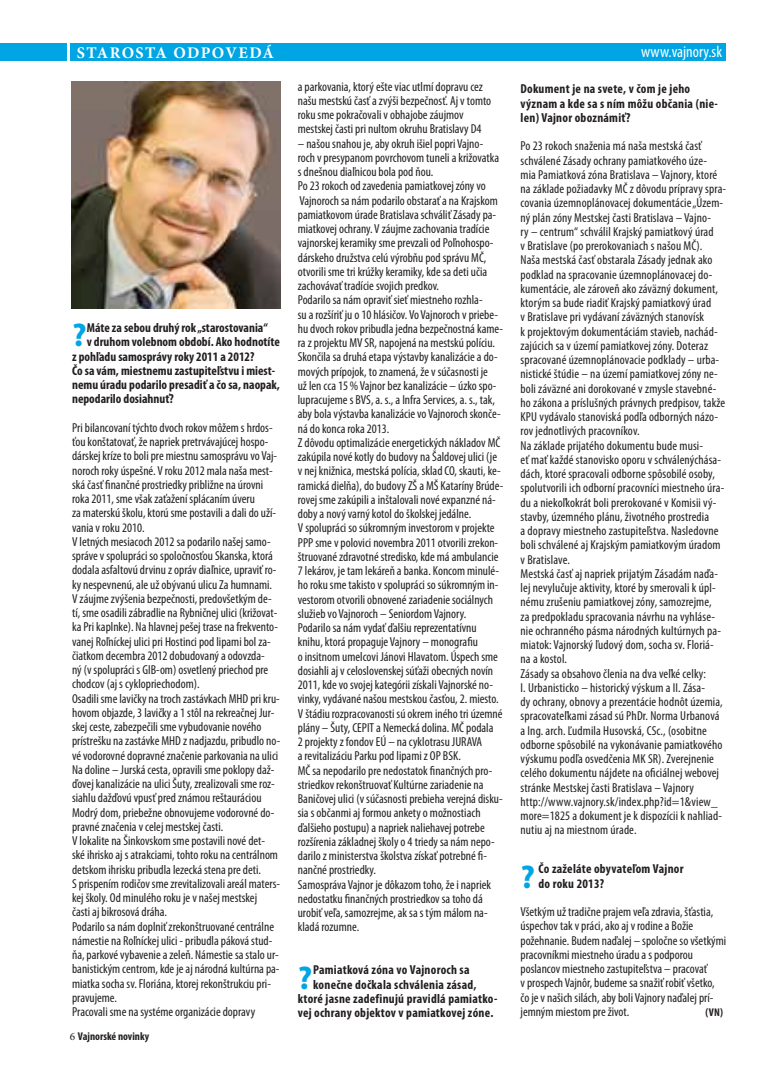
<style>
.page{position:relative;width:780px;height:1088px;background:#fff}
.page>*{position:absolute;margin:0;border:0;box-sizing:border-box;transform-origin:0 0}
.t1{font:700 32.88px "Myriad Pro";color:#00a5e3}
.t2{font:700 16.25px "Minion Pro";letter-spacing:.08em;color:#fff}
.t3{font:condensed 16.25px "Myriad Pro";color:#fff}
.t4{font:condensed 13px/14.2px "Myriad Pro";color:#231f20}
.t5{font:700 condensed 13px/14.2px "Myriad Pro";letter-spacing:.01em;color:#231f20}
.t6{font:700 condensed 11.25px "Myriad Pro";color:#231f20}
.s1{font-family:"Minion Pro";font-weight:400;font-stretch:normal}
</style>
<div class="page">
<div style="left:71px;top:43px;width:654px;height:18px;background:#00a5e3"></div>
<div style="left:0;top:43px;width:66px;height:18px;background:#00a5e3"></div>
<img style="left:71px;top:82px;width:210px;height:226px">
<p class="t2" style="left:77px;top:41px;width:198px">STAROSTA ODPOVEDÁ</p>
<h1 class="t1" style="left:72px;top:314px;width:16px">?</h1>
<p class="t5" style="left:87px;top:320px;width:182px">Máte za sebou druhý rok „starostovania“</p>
<p class="t5" style="left:87px;top:335px;width:195px">v druhom volebnom období. Ako hodnotíte</p>
<p class="t5" style="left:72px;top:349px;width:184px">z pohľadu samosprávy roky 2011 a 2012?</p>
<p class="t5" style="left:72px;top:363px;width:205px">Čo sa vám, miestnemu zastupiteľstvu i miest-</p>
<p class="t5" style="left:72px;top:377px;width:209px">nemu úradu podarilo presadiť a čo sa, naopak,</p>
<p class="t5" style="left:72px;top:392px;width:103px">nepodarilo dosiahnuť?</p>
<p class="t4" style="left:72px;top:420px;width:210px">Pri bilancovaní týchto dvoch rokov môžem s hrdos&shy;ťou konštatovať, že napriek pretrvávajúcej hospo&shy;dárskej kríze to boli pre miestnu samosprávu vo Vaj&shy;noroch roky úspešné. V roku 2012 mala naša mest&shy;ská časť finančné prostriedky približne na úrovni roka 2011, sme však zaťažení splácaním úveru<br>za materskú školu, ktorú sme postavili a dali do uží&shy;vania v roku 2010.<br>V letných mesiacoch 2012 sa podarilo našej samo&shy;správe v spolupráci so spoločnosťou Skanska, ktorá dodala asfaltovú drvinu z opráv diaľnice, upraviť ro&shy;ky nespevnenú, ale už obývanú ulicu Za humnami.<br>V záujme zvýšenia bezpečnosti, predovšetkým de&shy;tí, sme osadili zábradlie na Rybničnej ulici (križovat&shy;ka Pri kaplnke). Na hlavnej pešej trase na frekvento&shy;vanej Roľníckej ulici pri Hostinci pod lipami bol za&shy;čiatkom decembra 2012 dobudovaný a odovzda-<br>ný (v spolupráci s GIB-om) osvetlený priechod pre chodcov (aj s cyklopriechodom).<br>Osadili sme lavičky na troch zastávkach MHD pri kru&shy;hovom objazde, 3 lavičky a 1 stôl na rekreačnej Jur&shy;skej ceste, zabezpečili sme vybudovanie nového prístrešku na zastávke MHD z nadjazdu, pribudlo no&shy;vé vodorovné dopravné značenie parkovania na ulici Na doline – Jurská cesta, opravili sme poklopy daž&shy;ďovej kanalizácie na ulici Šuty, zrealizovali sme roz&shy;siahlu dažďovú vpusť pred známou reštauráciou Modrý dom, priebežne obnovujeme vodorovné do&shy;pravné značenia v celej mestskej časti.<br>V lokalite na Šinkovskom sme postavili nové det&shy;ské ihrisko aj s atrakciami, tohto roku na centrálnom detskom ihrisku pribudla lezecká stena pre deti.<br>S prispením rodičov sme zrevitalizovali areál maters&shy;kej školy. Od minulého roku je v našej mestskej<br>časti aj bikrosová dráha.<br>Podarilo sa nám doplniť zrekonštruované centrálne námestie na Roľníckej ulici - pribudla páková stud&shy;ňa, parkové vybavenie a zeleň. Námestie sa stalo ur&shy;banistickým centrom, kde je aj národná kultúrna pa&shy;miatka socha sv. Floriána, ktorej rekonštrukciu pri&shy;pravujeme.<br>Pracovali sme na systéme organizácie dopravy</p>
<p class="t6" style="left:70px;top:1029px;width:81px"><span class="s1">6</span> Vajnorské novinky</p>
<p class="t4" style="left:298px;top:79px;width:195px">a parkovania, ktorý ešte viac utlmí dopravu cez našu mestskú časť a zvýši bezpečnosť. Aj v tomto roku sme pokračovali v obhajobe záujmov mestskej časti pri nultom okruhu Bratislavy D4</p>
<p class="t4" style="left:298px;top:136px;width:207px">– našou snahou je, aby okruh išiel popri Vajno&shy;roch v presypanom povrchovom tuneli a križovatka s dnešnou diaľnicou bola pod ňou.<br>Po 23 rokoch od zavedenia pamiatkovej zóny vo Vajnoroch sa nám podarilo obstarať a na Krajskom pamiatkovom úrade Bratislava schváliť Zásady pa&shy;miatkovej ochrany. V záujme zachovania tradície vajnorskej keramiky sme prevzali od Poľnohospo&shy;dárskeho družstva celú výrobňu pod správu MČ, otvorili sme tri krúžky keramiky, kde sa deti učia zachovávať tradície svojich predkov.<br>Podarilo sa nám opraviť sieť miestneho rozhla-<br>su a rozšíriť ju o 10 hlásičov. Vo Vajnoroch v priebe&shy;hu dvoch rokov pribudla jedna bezpečnostná kame&shy;ra z projektu MV SR, napojená na mestskú políciu.<br>Skončila sa druhá etapa výstavby kanalizácie a do&shy;mových prípojok, to znamená, že v súčasnosti je<br>už len cca 15% Vajnor bez kanalizácie – úzko spo&shy;lupracujeme s BVS, a. s., a Infra Services, a. s., tak, aby bola výstavba kanalizácie vo Vajnoroch skonče&shy;ná do konca roka 2013.<br>Z dôvodu optimalizácie energetických nákladov MČ zakúpila nové kotly do budovy na Šaldovej ulici (je v nej knižnica, mestská polícia, sklad CO, skauti, ke&shy;ramická dielňa), do budovy ZŠ a MŠ Kataríny Brúde&shy;rovej sme zakúpili a inštalovali nové expanzné ná&shy;doby a nový varný kotol do školskej jedálne.<br>V spolupráci so súkromným investorom v projekte PPP sme v polovici novembra 2011 otvorili zrekon&shy;štruované zdravotné stredisko, kde má ambulancie 7 lekárov, je tam lekáreň a banka. Koncom minulé&shy;ho roku sme takisto v spolupráci so súkromným in&shy;vestorom otvorili obnovené zariadenie sociálnych služieb vo Vajnoroch – Seniordom Vajnory.<br>Podarilo sa nám vydať ďalšiu reprezentatívnu knihu, ktorá propaguje Vajnory – monografiu<br>o insitnom umelcovi Jánovi Hlavatom. Úspech sme dosiahli aj v celoslovenskej súťaži obecných novín 2011, kde vo svojej kategórii získali Vajnorské no&shy;vinky, vydávané našou mestskou časťou, 2. miesto.<br>V štádiu rozpracovanosti sú okrem iného tri územné plány – Šuty, CEPIT a Nemecká dolina. MČ podala<br>2 projekty z fondov EÚ – na cyklotrasu JURAVA<br>a revitalizáciu Parku pod lipami z OP BSK.<br>MČ sa nepodarilo pre nedostatok finančných pro&shy;striedkov rekonštruovať Kultúrne zariadenie na Baničovej ulici (v súčasnosti prebieha verejná disku&shy;sia s občanmi aj formou ankety o možnostiach ďalšieho postupu) a napriek naliehavej potrebe rozšírenia základnej školy o 4 triedy sa nám nepo&shy;darilo z ministerstva školstva získať potrebné fi&shy;nančné prostriedky.<br>Samospráva Vajnor je dôkazom toho, že i napriek nedostatku finančných prostriedkov sa toho dá urobiť veľa, samozrejme, ak sa s tým málom na&shy;kladá rozumne.</p>
<h1 class="t1" style="left:298px;top:956px;width:16px">?</h1>
<p class="t5" style="left:313px;top:962px;width:158px">Pamiatková zóna vo Vajnoroch sa</p>
<p class="t5" style="left:313px;top:977px;width:165px">konečne dočkala schválenia zásad,</p>
<p class="t5" style="left:298px;top:991px;width:201px">ktoré jasne zadefinujú pravidlá pamiatko-</p>
<p class="t5" style="left:298px;top:1005px;width:197px">vej ochrany objektov v pamiatkovej zóne.</p>
<p class="t3" style="left:641px;top:42px;width:82px">www.vajnory.sk</p>
<p class="t5" style="left:520px;top:82px;width:199px">Dokument je na svete, v čom je jeho význam a kde sa s ním môžu občania (nie&shy;len) Vajnor oboznámiť?</p>
<p class="t4" style="left:520px;top:139px;width:207px">Po 23 rokoch snaženia má naša mestská časť schválené Zásady ochrany pamiatkového úze-<br>mia Pamiatková zóna Bratislava – Vajnory, ktoré na základe požiadavky MČ z dôvodu prípravy spra&shy;covania územnoplánovacej dokumentácie „Územ&shy;ný plán zóny Mestskej časti Bratislava – Vajno-<br>ry – centrum“ schválil Krajský pamiatkový úrad<br>v Bratislave (po prerokovaniach s našou MČ).<br>Naša mestská časť obstarala Zásady jednak ako podklad na spracovanie územnoplánovacej do&shy;kumentácie, ale zároveň ako záväzný dokument, ktorým sa bude riadiť Krajský pamiatkový úrad<br>v Bratislave pri vydávaní záväzných stanovísk<br>k projektovým dokumentáciám stavieb, nachád&shy;zajúcich sa v území pamiatkovej zóny. Doteraz spracované územnoplánovacie podklady – urba&shy;nistické štúdie – na území pamiatkovej zóny ne&shy;boli záväzné ani dorokované v zmysle stavebné&shy;ho zákona a príslušných právnych predpisov, takže KPU vydávalo stanoviská podľa odborných názo&shy;rov jednotlivých pracovníkov.<br>Na základe prijatého dokumentu bude musi-<br>eť mať každé stanovisko oporu v schválenýchása&shy;dách, ktoré spracovali odborne spôsobilé osoby, spolutvorili ich odborní pracovníci miestneho úra&shy;du a niekoľkokrát boli prerokované v Komisii vý&shy;stavby, územného plánu, životného prostredia<br>a dopravy miestneho zastupiteľstva. Nasledovne boli schválené aj Krajským pamiatkovým úradom v Bratislave.<br>Mestská časť aj napriek prijatým Zásadám naďa&shy;lej nevylučuje aktivity, ktoré by smerovali k úpl&shy;nému zrušeniu pamiatkovej zóny, samozrejme,<br>za predpokladu spracovania návrhu na vyhláse&shy;nie ochranného pásma národných kultúrnych pa&shy;miatok: Vajnorský ľudový dom, socha sv. Floriá&shy;na a kostol.<br>Zásady sa obsahovo členia na dva veľké celky:<br>I. Urbanisticko – historický výskum a II. Zása-<br>dy ochrany, obnovy a prezentácie hodnôt územia, spracovateľkami zásad sú PhDr. Norma Urbanová a Ing. arch. Ľudmila Husovská, CSc., (osobitne odborne spôsobilé na vykonávanie pamiatkového výskumu podľa osvedčenia MK SR). Zverejnenie celého dokumentu nájdete na oficiálnej webovej stránke Mestskej časti Bratislava – Vajnory http://www.vajnory.sk/index.php?id=1&amp;view_ more=1825 a dokument je k dispozícii k nahliad&shy;nutiu aj na miestnom úrade.</p>
<h1 class="t1" style="left:520px;top:855px;width:16px">?</h1>
<p class="t5" style="left:538px;top:862px;width:147px">Čo zaželáte obyvateľom Vajnor do roku 2013?</p>
<p class="t4" style="left:520px;top:904px;width:207px">Všetkým už tradične prajem veľa zdravia, šťastia, úspechov tak v práci, ako aj v rodine a Božie požehnanie. Budem naďalej – spoločne so všetkými pracovníkmi miestneho úradu a s podporou poslancov miestneho zastupiteľstva – pracovať<br>v prospech Vajnôr, budeme sa snažiť robiť všetko, čo je v našich silách, aby boli Vajnory naďalej prí&shy;jemným miestom pre život.</p>
<p class="t6" style="left:705px;top:1005px;width:19px">(VN)</p>
</div>
